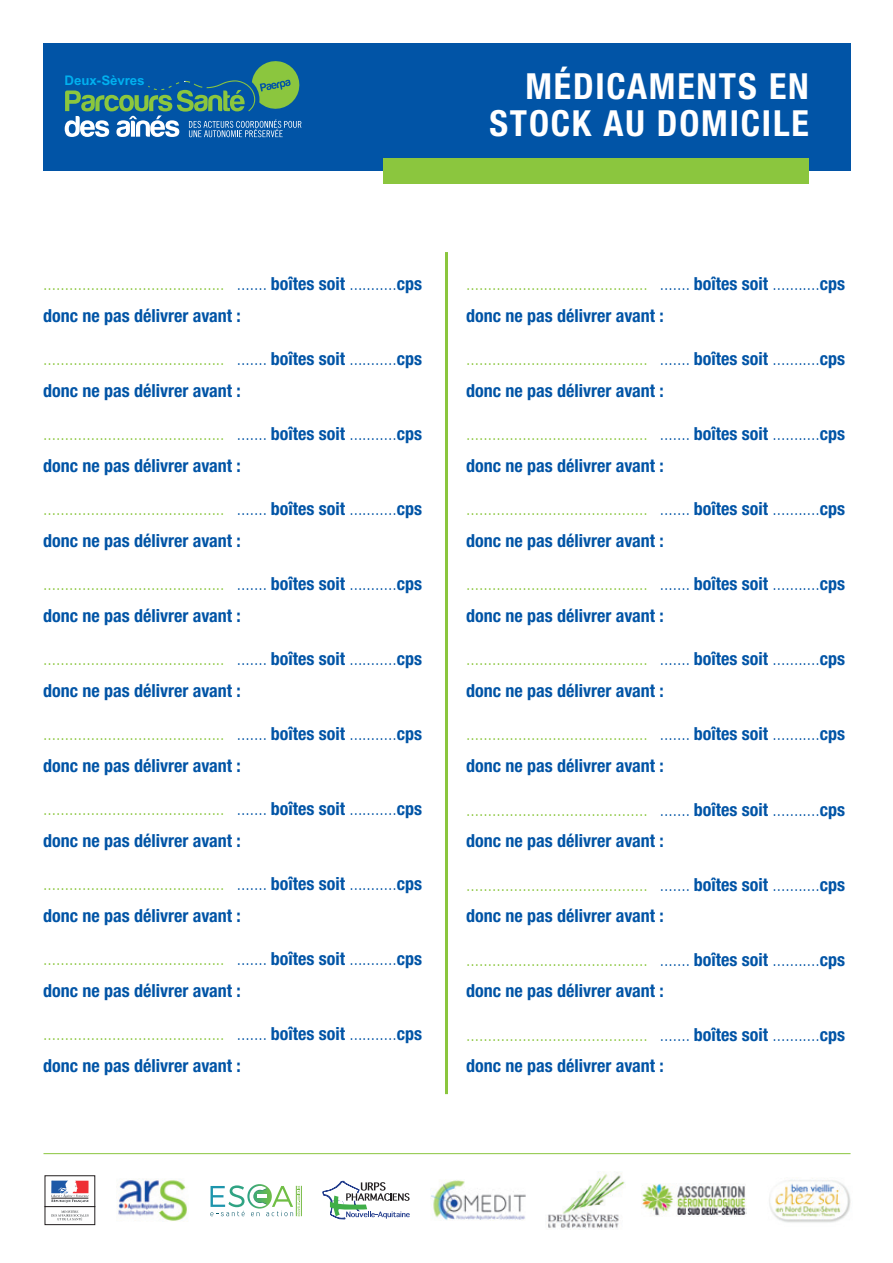
<style>
.page{position:relative;width:893px;height:1263px;background:#fff}
.page>*{position:absolute;margin:0;border:0;box-sizing:border-box;transform-origin:0 0}
.t1{font:700 condensed 36px/37.5px "Helvetica Neue";letter-spacing:.05em;color:#fff;text-align:right}
.t2{font:300 condensed 18px/31.5px "Helvetica Neue";color:#8bc63e}
.t3{font:700 13.2px "Arial";color:#00b0ef}
.s1{color:#0154a6}
.s2{font-weight:700;color:#0154a6}
</style>
<div class="page">
<hr style="left:44px;top:1153px;width:806px;height:1px;background:#8bc63e">
<div style="left:43px;top:43px;width:808px;height:128px;background:#0154a6"></div>
<div style="left:384px;top:158px;width:425px;height:26px;background:#8bc63e"></div>
<svg style="left:65px;top:61px;width:237px;height:76px"></svg>
<hr style="left:445px;top:252px;width:3px;height:842px;background:#8bc63e">
<svg style="left:45px;top:1175px;width:50px;height:50px"></svg>
<svg style="left:323px;top:1181px;width:87px;height:39px"></svg>
<img style="left:548px;top:1172px;width:77px;height:56px">
<img style="left:642px;top:1183px;width:105px;height:34px">
<hr style="left:301px;top:1186px;width:1px;height:30px;background:#75ba43">
<svg style="left:210px;top:1185px;width:90px;height:31px"></svg>
<img style="left:431px;top:1180px;width:95px;height:40px">
<img style="left:117px;top:1179px;width:70px;height:42px">
<img style="left:769px;top:1179px;width:82px;height:44px">
<p class="t3" style="left:65px;top:72px;width:81px">Deux-Sèvres</p>
<h1 class="t1" style="left:489px;top:67px;width:321px">MÉDICAMENTS EN<br>STOCK AU DOMICILE</h1>
<p class="t2" style="left:43px;top:268px;width:381px">.......................................... <span class="s1">.......</span> <span class="s2">boîtes soit</span> <span class="s1">...........</span><span class="s2">cps donc ne pas délivrer avant :</span></p>
<p class="t2" style="left:43px;top:343px;width:381px">.......................................... <span class="s1">.......</span> <span class="s2">boîtes soit</span> <span class="s1">...........</span><span class="s2">cps donc ne pas délivrer avant :</span></p>
<p class="t2" style="left:43px;top:418px;width:381px">.......................................... <span class="s1">.......</span> <span class="s2">boîtes soit</span> <span class="s1">...........</span><span class="s2">cps donc ne pas délivrer avant :</span></p>
<p class="t2" style="left:43px;top:493px;width:381px">.......................................... <span class="s1">.......</span> <span class="s2">boîtes soit</span> <span class="s1">...........</span><span class="s2">cps donc ne pas délivrer avant :</span></p>
<p class="t2" style="left:43px;top:568px;width:381px">.......................................... <span class="s1">.......</span> <span class="s2">boîtes soit</span> <span class="s1">...........</span><span class="s2">cps donc ne pas délivrer avant :</span></p>
<p class="t2" style="left:43px;top:643px;width:381px">.......................................... <span class="s1">.......</span> <span class="s2">boîtes soit</span> <span class="s1">...........</span><span class="s2">cps donc ne pas délivrer avant :</span></p>
<p class="t2" style="left:43px;top:718px;width:381px">.......................................... <span class="s1">.......</span> <span class="s2">boîtes soit</span> <span class="s1">...........</span><span class="s2">cps donc ne pas délivrer avant :</span></p>
<p class="t2" style="left:43px;top:793px;width:381px">.......................................... <span class="s1">.......</span> <span class="s2">boîtes soit</span> <span class="s1">...........</span><span class="s2">cps donc ne pas délivrer avant :</span></p>
<p class="t2" style="left:43px;top:868px;width:381px">.......................................... <span class="s1">.......</span> <span class="s2">boîtes soit</span> <span class="s1">...........</span><span class="s2">cps donc ne pas délivrer avant :</span></p>
<p class="t2" style="left:43px;top:943px;width:381px">.......................................... <span class="s1">.......</span> <span class="s2">boîtes soit</span> <span class="s1">...........</span><span class="s2">cps donc ne pas délivrer avant :</span></p>
<p class="t2" style="left:43px;top:1018px;width:381px">.......................................... <span class="s1">.......</span> <span class="s2">boîtes soit</span> <span class="s1">...........</span><span class="s2">cps donc ne pas délivrer avant :</span></p>
<p class="t2" style="left:466px;top:268px;width:381px">.......................................... <span class="s1">.......</span> <span class="s2">boîtes soit</span> <span class="s1">...........</span><span class="s2">cps donc ne pas délivrer avant :</span></p>
<p class="t2" style="left:466px;top:343px;width:381px">.......................................... <span class="s1">.......</span> <span class="s2">boîtes soit</span> <span class="s1">...........</span><span class="s2">cps donc ne pas délivrer avant :</span></p>
<p class="t2" style="left:466px;top:418px;width:381px">.......................................... <span class="s1">.......</span> <span class="s2">boîtes soit</span> <span class="s1">...........</span><span class="s2">cps donc ne pas délivrer avant :</span></p>
<p class="t2" style="left:466px;top:493px;width:381px">.......................................... <span class="s1">.......</span> <span class="s2">boîtes soit</span> <span class="s1">...........</span><span class="s2">cps donc ne pas délivrer avant :</span></p>
<p class="t2" style="left:466px;top:568px;width:381px">.......................................... <span class="s1">.......</span> <span class="s2">boîtes soit</span> <span class="s1">...........</span><span class="s2">cps donc ne pas délivrer avant :</span></p>
<p class="t2" style="left:466px;top:643px;width:381px">.......................................... <span class="s1">.......</span> <span class="s2">boîtes soit</span> <span class="s1">...........</span><span class="s2">cps donc ne pas délivrer avant :</span></p>
<p class="t2" style="left:466px;top:718px;width:381px">.......................................... <span class="s1">.......</span> <span class="s2">boîtes soit</span> <span class="s1">...........</span><span class="s2">cps donc ne pas délivrer avant :</span></p>
<p class="t2" style="left:466px;top:793px;width:381px">.......................................... <span class="s1">.......</span> <span class="s2">boîtes soit</span> <span class="s1">...........</span><span class="s2">cps donc ne pas délivrer avant :</span></p>
<p class="t2" style="left:466px;top:868px;width:381px">.......................................... <span class="s1">.......</span> <span class="s2">boîtes soit</span> <span class="s1">...........</span><span class="s2">cps donc ne pas délivrer avant :</span></p>
<p class="t2" style="left:466px;top:943px;width:381px">.......................................... <span class="s1">.......</span> <span class="s2">boîtes soit</span> <span class="s1">...........</span><span class="s2">cps donc ne pas délivrer avant :</span></p>
<p class="t2" style="left:466px;top:1018px;width:381px">.......................................... <span class="s1">.......</span> <span class="s2">boîtes soit</span> <span class="s1">...........</span><span class="s2">cps donc ne pas délivrer avant :</span></p>
</div>
